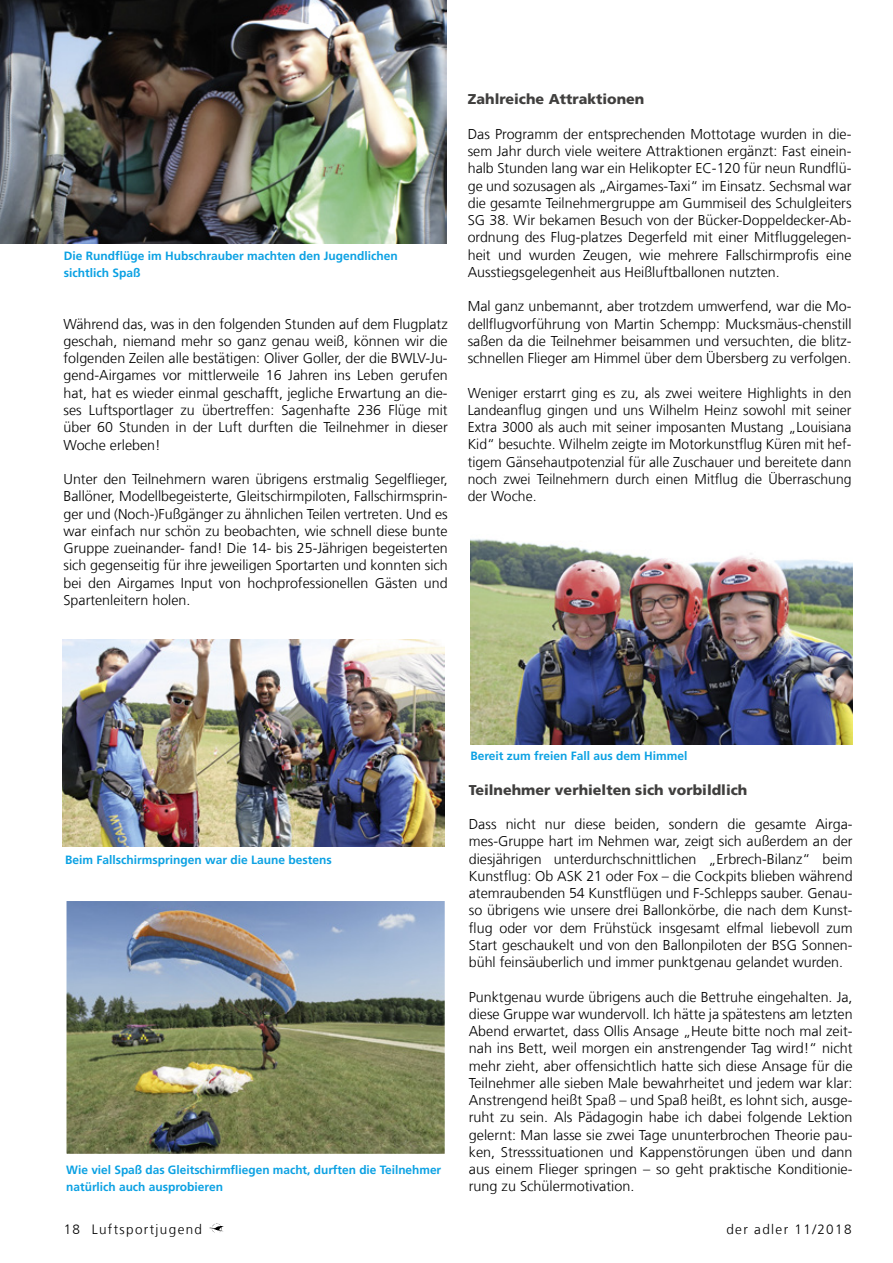
<style>
.page{position:relative;width:893px;height:1263px;background:#fff}
.page>*{position:absolute;margin:0;border:0;box-sizing:border-box;transform-origin:0 0}
.t1{font:300 14.25px/17.2px "Frutiger LT Com";color:#000;text-align:justify}
.t2{font:900 14.25px "Frutiger LT Com";color:#403f3e}
.t3{font:300 13.5px "Frutiger LT Com";letter-spacing:.1em;color:#000}
.t4{font:700 12px/17.2px "Frutiger LT Com";color:#0ba1e3}
</style>
<div class="page">
<img style="left:209px;top:1223px;width:15px;height:10px">
<img style="left:470px;top:539px;width:382px;height:205px">
<img style="left:62px;top:639px;width:383px;height:207px">
<img style="left:68px;top:902px;width:376px;height:251px">
<div style="left:64px;top:898px;width:384px;height:259px;border:3px solid #fff"></div>
<img style="left:0;top:0;width:446px;height:244px">
<p class="t4" style="left:64px;top:247px;width:336px">Die Rundflüge im Hubschrauber machten den Jugendlichen sichtlich Spaß</p>
<p class="t1" style="left:64px;top:316px;width:386px">Während das, was in den folgenden Stunden auf dem Flugplatz geschah, niemand mehr so ganz genau weiß, können wir die folgenden Zeilen alle bestätigen: Oliver Goller, der die BWLV-Ju&shy;gend-Airgames vor mittlerweile 16 Jahren ins Leben gerufen hat, hat es wieder einmal geschafft, jegliche Erwartung an die&shy;ses Luftsportlager zu übertreffen: Sagenhafte 236 Flüge mit über 60 Stunden in der Luft durften die Teilnehmer in dieser Woche erleben!</p>
<p class="t1" style="left:64px;top:471px;width:386px">Unter den Teilnehmern waren übrigens erstmalig Segelflieger, Ballöner, Modellbegeisterte, Gleitschirmpiloten, Fallschirmsprin&shy;ger und (Noch-)Fußgänger zu ähnlichen Teilen vertreten. Und es war einfach nur schön zu beobachten, wie schnell diese bunte Gruppe zueinander- fand! Die 14- bis 25-Jährigen begeisterten sich gegenseitig für ihre jeweiligen Sportarten und konnten sich bei den Airgames Input von hochprofessionellen Gästen und Spartenleitern holen.</p>
<p class="t2" style="left:468px;top:94px;width:178px">Zahlreiche Attraktionen</p>
<p class="t1" style="left:468px;top:126px;width:385px">Das Programm der entsprechenden Mottotage wurden in die&shy;sem Jahr durch viele weitere Attraktionen ergänzt: Fast einein&shy;halb Stunden lang war ein Helikopter EC-120 für neun Rundflü&shy;ge und sozusagen als „Airgames-Taxi“ im Einsatz. Sechsmal war die gesamte Teilnehmergruppe am Gummiseil des Schulgleiters SG 38. Wir bekamen Besuch von der Bücker-Doppeldecker-Ab&shy;ordnung des Flug-platzes Degerfeld mit einer Mitfluggelegen&shy;heit und wurden Zeugen, wie mehrere Fallschirmprofis eine Ausstiegsgelegenheit aus Heißluftballonen nutzten.</p>
<p class="t1" style="left:468px;top:298px;width:385px">Mal ganz unbemannt, aber trotzdem umwerfend, war die Mo&shy;dellflugvorführung von Martin Schempp: Mucksmäus-chenstill saßen da die Teilnehmer beisammen und versuchten, die blitz&shy;schnellen Flieger am Himmel über dem Übersberg zu verfolgen.</p>
<p class="t1" style="left:468px;top:385px;width:385px">Weniger erstarrt ging es zu, als zwei weitere Highlights in den Landeanflug gingen und uns Wilhelm Heinz sowohl mit seiner Extra 3000 als auch mit seiner imposanten Mustang „Louisiana Kid“ besuchte. Wilhelm zeigte im Motorkunstflug Küren mit hef&shy;tigem Gänsehautpotenzial für alle Zuschauer und bereitete dann noch zwei Teilnehmern durch einen Mitflug die Überraschung der Woche.</p>
<p class="t4" style="left:65px;top:852px;width:268px">Beim Fallschirmspringen war die Laune bestens</p>
<p class="t4" style="left:66px;top:1161px;width:376px">Wie viel Spaß das Gleitschirmfliegen macht, durften die Teilnehmer natürlich auch ausprobieren</p>
<p class="t4" style="left:470px;top:748px;width:218px">Bereit zum freien Fall aus dem Himmel</p>
<p class="t2" style="left:469px;top:784px;width:280px">Teilnehmer verhielten sich vorbildlich</p>
<p class="t1" style="left:469px;top:816px;width:385px">Dass nicht nur diese beiden, sondern die gesamte Airga&shy;mes-Gruppe hart im Nehmen war, zeigt sich außerdem an der diesjährigen unterdurchschnittlichen „Erbrech-Bilanz“ beim Kunstflug: Ob ASK 21 oder Fox – die Cockpits blieben während atemraubenden 54 Kunstflügen und F-Schlepps sauber. Genau&shy;so übrigens wie unsere drei Ballonkörbe, die nach dem Kunst&shy;flug oder vor dem Frühstück insgesamt elfmal liebevoll zum Start geschaukelt und von den Ballonpiloten der BSG Sonnen&shy;bühl feinsäuberlich und immer punktgenau gelandet wurden.</p>
<p class="t1" style="left:469px;top:988px;width:385px">Punktgenau wurde übrigens auch die Bettruhe eingehalten. Ja, diese Gruppe war wundervoll. Ich hätte ja spätestens am letzten Abend erwartet, dass Ollis Ansage „Heute bitte noch mal zeit&shy;nah ins Bett, weil morgen ein anstrengender Tag wird!“ nicht mehr zieht, aber offensichtlich hatte sich diese Ansage für die Teilnehmer alle sieben Male bewahrheitet und jedem war klar:<br>Anstrengend heißt Spaß – und Spaß heißt, es lohnt sich, ausge&shy;ruht zu sein. Als Pädagogin habe ich dabei folgende Lektion gelernt: Man lasse sie zwei Tage ununterbrochen Theorie pau&shy;ken, Stresssituationen und Kappenstörungen üben und dann aus einem Flieger springen – so geht praktische Konditionie&shy;rung zu Schülermotivation.</p>
<p class="t3" style="left:64px;top:1222px;width:140px">18 Luftsportjugend</p>
<p class="t3" style="left:726px;top:1221px;width:127px">der adler 11/2018</p>
</div>
